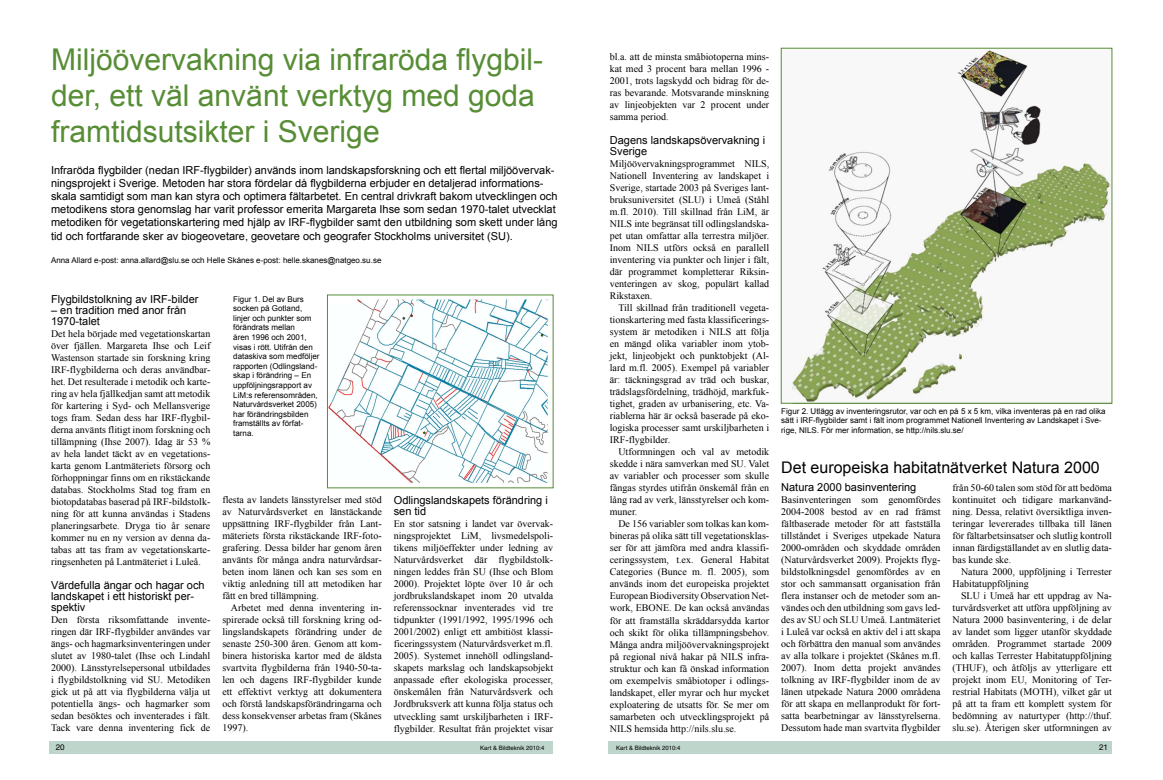
<style>
.page{position:relative;width:1163px;height:780px;background:#fff}
.page>*{position:absolute;margin:0;border:0;box-sizing:border-box;transform-origin:0 0}
.t1{font:30px/36px "Arial";color:#578d35}
.t2{font:16px "Arial";color:#000}
.t3{font:11px/13.2px "Arial";color:#000}
.t4{font:10px/12px "Times New Roman";color:#000;text-align:justify}
.t5{font:8px/9.6px "Arial";color:#000}
.t6{font:8px "Helvetica";color:#000}
.t7{font:6px "Helvetica";color:#000}
</style>
<div class="page">
<div style="left:49px;top:741px;width:504px;height:12px;background:#bed5cc"></div>
<div style="left:608px;top:741px;width:503px;height:12px;background:#bed5cc"></div>
<img style="left:329px;top:299px;width:219px;height:185px">
<img style="left:791px;top:50px;width:319px;height:352px">
<div style="left:780px;top:48px;width:332px;height:356px;border:1px solid #568c36"></div>
<h1 class="t1" style="left:51px;top:42px;width:493px">Miljöövervakning via infraröda flygbil&shy;der, ett väl använt verktyg med goda framtidsutsikter i Sverige</h1>
<p class="t3" style="left:51px;top:163px;width:508px">Infraröda flygbilder (nedan IRF-flygbilder) används inom landskapsforskning och ett flertal miljöövervak&shy;ningsprojekt i Sverige. Metoden har stora fördelar då flygbilderna erbjuder en detaljerad informations&shy;skala samtidigt som man kan styra och optimera fältarbetet. En central drivkraft bakom utvecklingen och metodikens stora genomslag har varit professor emerita Margareta Ihse som sedan 1970-talet utvecklat metodiken för vegetationskartering med hjälp av IRF-flygbilder samt den utbildning som skett under lång tid och fortfarande sker av biogeovetare, geovetare och geografer Stockholms universitet (SU).</p>
<p class="t5" style="left:51px;top:256px;width:332px">Anna Allard e-post: anna.allard@slu.se och Helle Skånes e-post: helle.skanes@natgeo.su.se</p>
<p class="t3" style="left:51px;top:292px;width:149px">Flygbildstolkning av IRF-bilder</p>
<p class="t3" style="left:51px;top:305px;width:137px;line-height:11px">– en tradition med anor från<br>1970-talet</p>
<p class="t4" style="left:51px;top:327px;width:161px">Det hela började med vegetationskartan över fjällen. Margareta Ihse och Leif Wastenson startade sin forskning kring IRF-flygbilderna och deras användbar&shy;het. Det resulterade i metodik och karte&shy;ring av hela fjällkedjan samt att metodik för kartering i Syd- och Mellansverige togs fram. Sedan dess har IRF-flygbil&shy;derna använts flitigt inom forskning och tillämpning (Ihse 2007). Idag är 53 % av hela landet täckt av en vegetations&shy;karta genom Lantmäteriets försorg och förhoppningar finns om en rikstäckande databas. Stockholms Stad tog fram en biotopdatabas baserad på IRF-bildstolk&shy;ning för att kunna användas i Stadens planeringsarbete. Dryga tio år senare kommer nu en ny version av denna da&shy;tabas att tas fram av vegetationskarte&shy;ringsenheten på Lantmäteriet i Luleå.</p>
<p class="t3" style="left:51px;top:580px;width:155px;line-height:11px">Värdefulla ängar och hagar och landskapet i ett historiskt per&shy;spektiv</p>
<p class="t4" style="left:51px;top:613px;width:161px">Den första riksomfattande invente&shy;ringen där IRF-flygbilder användes var ängs- och hagmarksinventeringen under slutet av 1980-talet (Ihse och Lindahl 2000). Länsstyrelsepersonal utbildades i flygbildstolkning vid SU. Metodiken gick ut på att via flygbilderna välja ut potentiella ängs- och hagmarker som sedan besöktes och inventerades i fält.<br>Tack vare denna inventering fick de</p>
<p class="t5" style="left:233px;top:294px;width:88px">Figur 1. Del av Burs socken på Gotland, linjer och punkter som förändrats mellan<br>åren 1996 och 2001, visas i rött. Utifrån den dataskiva som medföljer rapporten (Odlingsland&shy;skap i förändring – En uppföljningsrapport av<br>LiM:s referensområden,<br>Naturvårdsverket 2005) har förändringsbilden framställts av förfat&shy;tarna.</p>
<p class="t4" style="left:222px;top:493px;width:161px">flesta av landets länsstyrelser med stöd av Naturvårdsverket en länstäckande uppsättning IRF-flygbilder från Lant&shy;mäteriets första rikstäckande IRF-foto&shy;grafering. Dessa bilder har genom åren använts för många andra naturvårdsar&shy;beten inom länen och kan ses som en viktig anledning till att metodiken har fått en bred tillämpning.</p>
<p class="t4" style="left:222px;top:601px;width:161px;text-indent:9px">Arbetet med denna inventering in&shy;spirerade också till forskning kring od&shy;lingslandskapets förändring under de senaste 250-300 åren. Genom att kom&shy;binera historiska kartor med de äldsta svartvita flygbilderna från 1940-50-ta&shy;len och dagens IRF-flygbilder kunde ett effektivt verktyg att dokumentera och förstå landskapsförändringarna och dess konsekvenser arbetas fram (Skånes 1997).</p>
<p class="t3" style="left:394px;top:495px;width:156px;line-height:11px">Odlingslandskapets förändring i sen tid</p>
<p class="t4" style="left:394px;top:518px;width:161px">En stor satsning i landet var övervak&shy;ningsprojektet LiM, livsmedelspoli&shy;tikens miljöeffekter under ledning av Naturvårdsverket där flygbildstolk&shy;ningen leddes från SU (Ihse och Blom 2000). Projektet löpte över 10 år och jordbrukslandskapet inom 20 utvalda referenssocknar inventerades vid tre tidpunkter (1991/1992, 1995/1996 och 2001/2002) enligt ett ambitiöst klassi&shy;ficeringssystem (Naturvårdsverket m.fl.<br>2005). Systemet innehöll odlingsland&shy;skapets markslag och landskapsobjekt anpassade efter ekologiska processer, önskemålen från Naturvårdsverk och Jordbruksverk att kunna följa status och utveckling samt urskiljbarheten i IRF&shy;flygbilder. Resultat från projektet visar</p>
<p class="t4" style="left:609px;top:51px;width:161px">bl.a. att de minsta småbiotoperna mins&shy;kat med 3 procent bara mellan 1996 - 2001, trots lagskydd och bidrag för de&shy;ras bevarande. Motsvarande minskning av linjeobjekten var 2 procent under samma period.</p>
<p class="t3" style="left:609px;top:135px;width:157px;line-height:11px">Dagens landskapsövervakning i<br>Sverige</p>
<p class="t4" style="left:609px;top:158px;width:161px">Miljöövervakningsprogrammet NILS, Nationell Inventering av landskapet i Sverige, startade 2003 på Sveriges lant&shy;bruksuniversitet (SLU) i Umeå (Ståhl m.fl. 2010). Till skillnad från LiM, är NILS inte begränsat till odlingslandska&shy;pet utan omfattar alla terrestra miljöer.<br>Inom NILS utförs också en parallell inventering via punkter och linjer i fält, där programmet kompletterar Riksin&shy;venteringen av skog, populärt kallad Rikstaxen.</p>
<p class="t4" style="left:609px;top:302px;width:161px;text-indent:9px">Till skillnad från traditionell vegeta&shy;tionskartering med fasta klassificerings&shy;system är metodiken i NILS att följa en mängd olika variabler inom ytob&shy;jekt, linjeobjekt och punktobjekt (Al&shy;lard m.fl. 2005). Exempel på variabler är: täckningsgrad av träd och buskar, trädslagsfördelning, trädhöjd, markfuk&shy;tighet, graden av urbanisering, etc. Va&shy;riablerna här är också baserade på eko&shy;logiska processer samt urskiljbarheten i IRF-flygbilder.</p>
<p class="t4" style="left:609px;top:446px;width:161px;text-indent:9px">Utformningen och val av metodik skedde i nära samverkan med SU. Valet av variabler och processer som skulle fångas styrdes utifrån önskemål från en lång rad av verk, länsstyrelser och kom&shy;muner.</p>
<p class="t4" style="left:609px;top:518px;width:161px;text-indent:9px">De 156 variabler som tolkas kan kom&shy;bineras på olika sätt till vegetationsklas&shy;ser för att jämföra med andra klassifi&shy;ceringssystem, t.ex. General Habitat Categories (Bunce m. fl. 2005), som används inom det europeiska projektet European Biodiversity Observation Net&shy;work, EBONE. De kan också användas för att framställa skräddarsydda kartor och skikt för olika tillämpningsbehov.<br>Många andra miljöövervakningsprojekt på regional nivå hakar på NILS infra&shy;struktur och kan få önskad information om exempelvis småbiotoper i odlings&shy;landskapet, eller myrar och hur mycket exploatering de utsatts för. Se mer om samarbeten och utvecklingsprojekt på NILS hemsida http://nils.slu.se.</p>
<p class="t5" style="left:781px;top:406px;width:326px">Figur 2. Utlägg av inventeringsrutor, var och en på 5 x 5 km, vilka inventeras på en rad olika sätt i IRF-flygbilder samt i fält inom programmet Nationell Inventering av Landskapet i Sve&shy;rige, NILS. För mer information, se http://nils.slu.se/</p>
<h2 class="t2" style="left:781px;top:456px;width:320px">Det europeiska habitatnätverket Natura 2000</h2>
<p class="t4" style="left:952px;top:481px;width:161px">från 50-60 talen som stöd för att bedöma kontinuitet och tidigare markanvänd&shy;ning. Dessa, relativt översiktliga inven&shy;teringar levererades tillbaka till länen för fältarbetsinsatser och slutlig kontroll innan färdigställandet av en slutlig data&shy;bas kunde ske.</p>
<p class="t4" style="left:952px;top:565px;width:161px;text-indent:9px">Natura 2000, uppföljning i Terrester<br>Habitatuppföljning</p>
<p class="t4" style="left:952px;top:589px;width:161px;text-indent:9px">SLU i Umeå har ett uppdrag av Na&shy;turvårdsverket att utföra uppföljning av Natura 2000 basinventering, i de delar av landet som ligger utanför skyddade områden. Programmet startade 2009 och kallas Terrester Habitatuppföljning (THUF), och åtföljs av ytterligare ett projekt inom EU, Monitoring of Ter&shy;restrial Habitats (MOTH), vilket går ut på att ta fram ett komplett system för bedömning av naturtyper (http://thuf. slu.se). Återigen sker utformningen av</p>
<p class="t3" style="left:781px;top:481px;width:137px">Natura 2000 basinventering</p>
<p class="t4" style="left:781px;top:494px;width:161px">Basinventeringen som genomfördes 2004-2008 bestod av en rad främst fältbaserade metoder för att fastställa tillståndet i Sveriges utpekade Natura 2000-områden och skyddade områden (Naturvårdsverket 2009). Projekts flyg&shy;bildstolkningsdel genomfördes av en stor och sammansatt organisation från flera instanser och de metoder som an&shy;vändes och den utbildning som gavs led&shy;des av SU och SLU Umeå. Lantmäteriet i Luleå var också en aktiv del i att skapa och förbättra den manual som användes av alla tolkare i projektet (Skånes m.fl.<br>2007). Inom detta projekt användes tolkning av IRF-flygbilder inom de av länen utpekade Natura 2000 områdena för att skapa en mellanprodukt för fort&shy;satta bearbetningar av länsstyrelserna.<br>Dessutom hade man svartvita flygbilder</p>
<p class="t6" style="left:56px;top:742px;width:10px">20</p>
<p class="t7" style="left:480px;top:744px;width:66px">Kart &amp; Bildteknik 2010:4</p>
<p class="t7" style="left:616px;top:744px;width:66px">Kart &amp; Bildteknik 2010:4</p>
<p class="t6" style="left:1098px;top:742px;width:10px">21</p>
</div>
